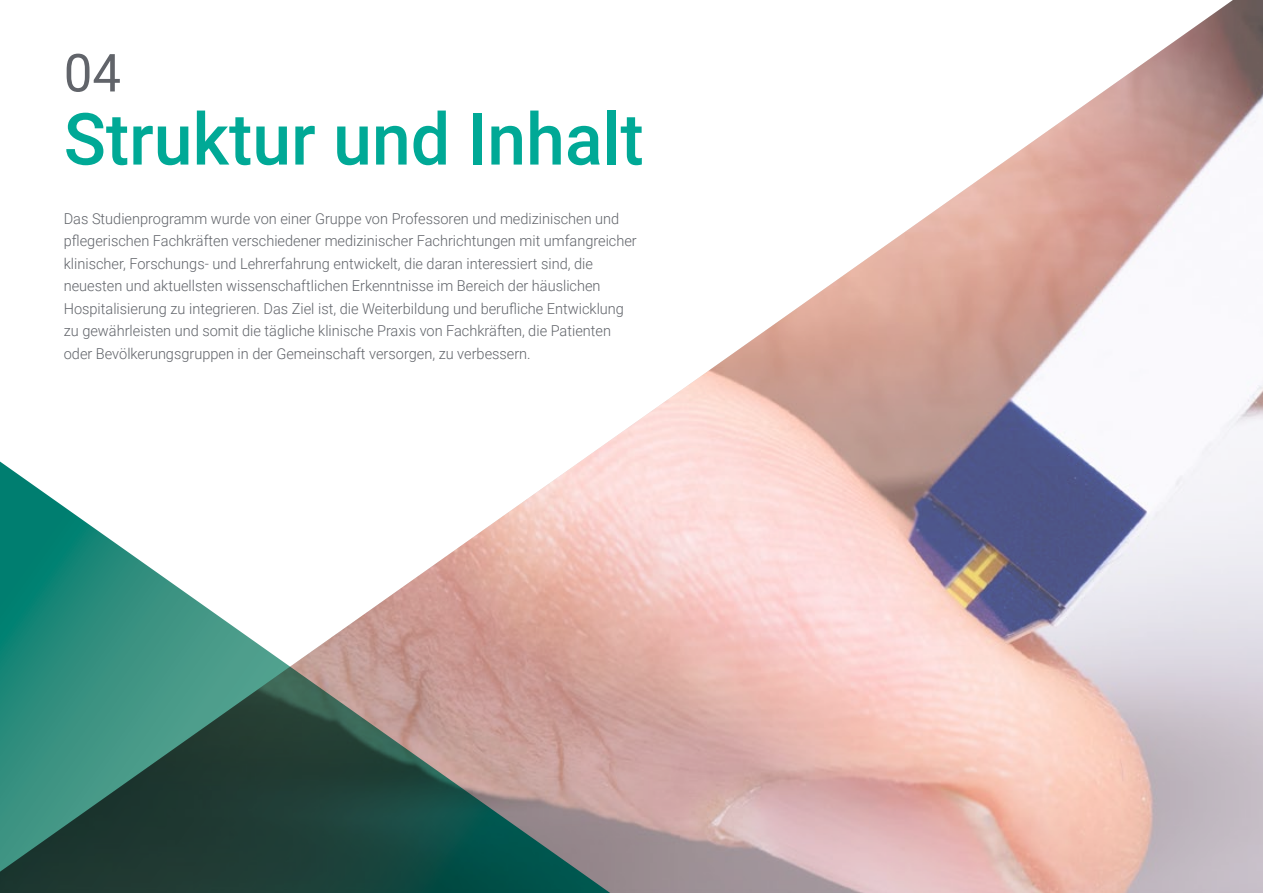
<style>
.page{position:relative;width:1263px;height:893px;background:#fff}
.page>*{position:absolute;margin:0;border:0;box-sizing:border-box;transform-origin:0 0}
.t1{font:500 72px "Roboto";color:#00a996}
.t2{font:52.5px "Roboto";color:#61646a}
.t3{font:300 15px/22.5px "Roboto";color:#61646a}
</style>
<div class="page">
<img style="left:602px;top:0;width:661px;height:893px">
<svg style="left:0;top:446px;width:640px;height:447px"></svg>
<h2 class="t2" style="left:64px;top:36px;width:59px">04</h2>
<h1 class="t1" style="left:64px;top:89px;width:581px">Struktur und Inhalt</h1>
<p class="t3" style="left:64px;top:207px;width:575px">Das Studienprogramm wurde von einer Gruppe von Professoren und medizinischen und pflegerischen Fachkräften verschiedener medizinischer Fachrichtungen mit umfangreicher klinischer, Forschungs- und Lehrerfahrung entwickelt, die daran interessiert sind, die neuesten und aktuellsten wissenschaftlichen Erkenntnisse im Bereich der häuslichen Hospitalisierung zu integrieren. Das Ziel ist, die Weiterbildung und berufliche Entwicklung zu gewährleisten und somit die tägliche klinische Praxis von Fachkräften, die Patienten oder Bevölkerungsgruppen in der Gemeinschaft versorgen, zu verbessern.</p>
</div>
